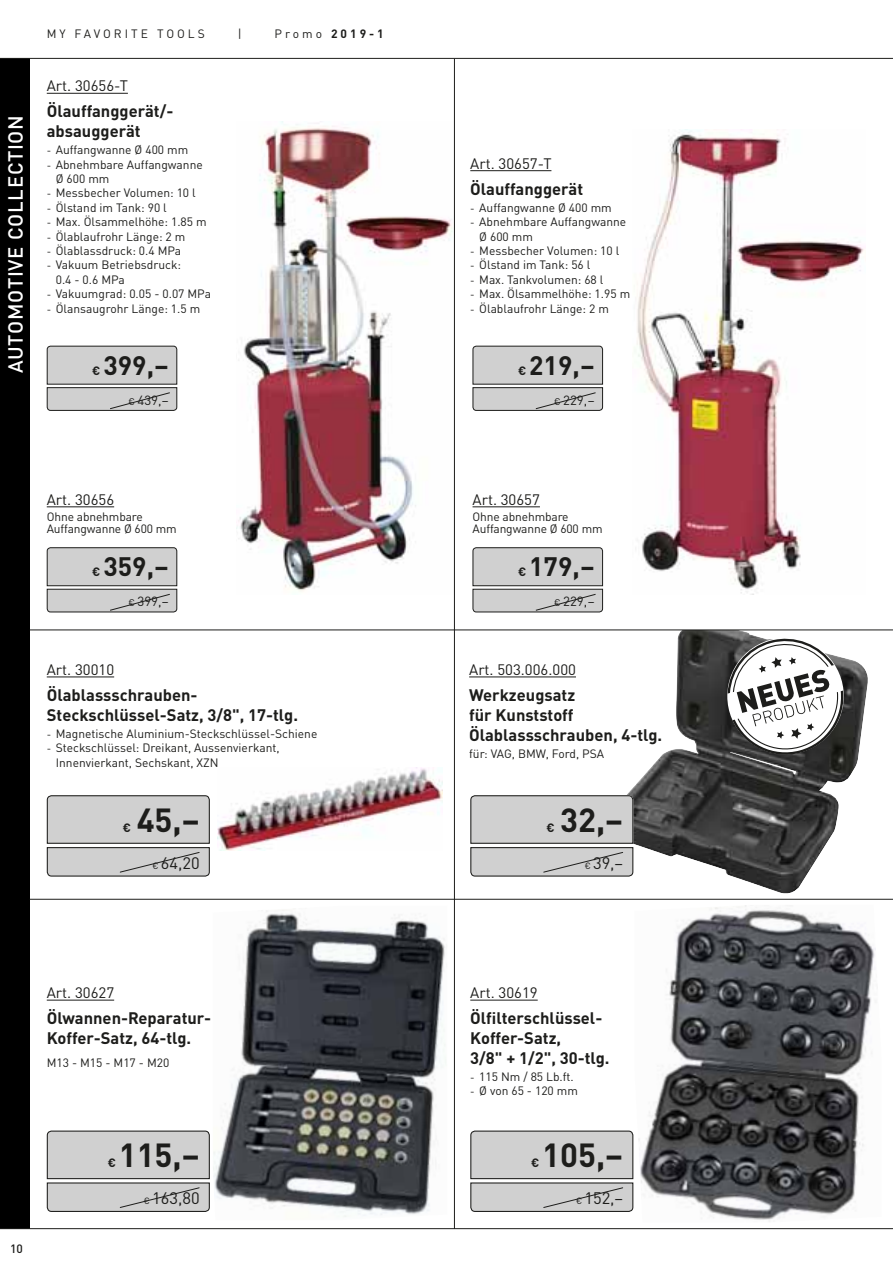
<style>
.page{position:relative;width:893px;height:1263px;background:#fff}
.page>*{position:absolute;margin:0;border:0;box-sizing:border-box;transform-origin:0 0}
.t1{font:700 33px "DIN Pro";color:#1d1d1b}
.t2{font:700 26.4px "DIN Pro";letter-spacing:.005em;color:#1d1d1b}
.t3{font:500 20.25px "DIN Pro";letter-spacing:.035em;color:#fff}
.t4{font:700 16.5px/19.8px "DIN Pro";color:#1d1d1b}
.t5{font:16.5px "DIN Pro";color:#1d1d1b}
.t6{font:15px "DIN Pro";color:#1d1d1b}
.t7{font:13.2px "DIN Pro";color:#1d1d1b}
.t8{font:12px/14.4px "DIN Pro";color:#1d1d1b}
.t9{font:12px "DIN Pro";letter-spacing:.25em;color:#1d1d1b}
.t10{font:700 12px "DIN Pro";color:#1d1d1b}
.t11{font:500 12px "DIN Pro";color:#1d1d1b}
.s1{font-weight:400}
.s2{font-size:10.5px}
.s3{font-size:12px}
.s4{font-size:9.6px}
.s5{font-size:9px}
</style>
<div class="page">
<div style="left:0;top:58px;width:30px;height:1171px;background:#000"></div>
<hr style="left:0;top:1228px;width:893px;height:1px;background:#1d1d1b">
<hr style="left:0;top:58px;width:893px;height:1px;background:#1d1d1b">
<img style="left:627px;top:631px;width:241px;height:262px">
<img style="left:236px;top:121px;width:217px;height:470px">
<img style="left:218px;top:767px;width:224px;height:84px">
<img style="left:213px;top:910px;width:233px;height:307px">
<img style="left:638px;top:905px;width:238px;height:317px">
<img style="left:637px;top:129px;width:227px;height:465px">
<hr style="left:30px;top:630px;width:863px;height:1px;background:#1d1d1b">
<hr style="left:30px;top:899px;width:863px;height:1px;background:#1d1d1b">
<hr style="left:454px;top:59px;width:1px;height:1170px;background:#1d1d1b">
<hr style="left:47px;top:93px;width:81px;height:1px;background:#1d1d1b">
<hr style="left:47px;top:676px;width:67px;height:1px;background:#1d1d1b">
<hr style="left:47px;top:1000px;width:67px;height:1px;background:#1d1d1b">
<hr style="left:469px;top:676px;width:107px;height:1px;background:#1d1d1b">
<hr style="left:470px;top:1000px;width:68px;height:1px;background:#1d1d1b">
<hr style="left:47px;top:506px;width:67px;height:1px;background:#1d1d1b">
<hr style="left:472px;top:506px;width:68px;height:1px;background:#1d1d1b">
<hr style="left:470px;top:170px;width:81px;height:1px;background:#1d1d1b">
<svg style="left:470px;top:795px;width:164px;height:82px;background:#c5c5c5"></svg>
<svg style="left:470px;top:1130px;width:164px;height:82px;background:#c6c6c5"></svg>
<svg style="left:46px;top:795px;width:164px;height:82px;background:#c6c6c5"></svg>
<svg style="left:46px;top:1130px;width:164px;height:82px;background:#c6c6c5"></svg>
<svg style="left:46px;top:345px;width:132px;height:66px;background:#c4c4c4"></svg>
<svg style="left:472px;top:345px;width:131px;height:66px;background:#c3c3c3"></svg>
<svg style="left:472px;top:547px;width:131px;height:66px;background:#c4c4c3"></svg>
<svg style="left:46px;top:547px;width:132px;height:66px;background:#c4c4c4"></svg>
<svg style="left:727px;top:639px;width:116px;height:116px"></svg>
<h3 class="t3" style="left:4px;top:373px;width:260px;rotate:-90deg">AUTOMOTIVE COLLECTION</h3>
<p class="t9" style="left:47px;top:30px;width:160px">MY FAVORITE TOOLS</p>
<p class="t8" style="left:238px;top:28px;width:5px">|</p>
<p class="t10" style="left:275px;top:30px;width:111px"><span class="s1">Promo</span> 2019-1</p>
<p class="t6" style="left:47px;top:81px;width:83px">Art. 30656-T</p>
<h3 class="t4" style="left:47px;top:104px;width:128px">Ölauffanggerät/- absauggerät</h3>
<p class="t8" style="left:47px;top:144px;width:143px"><span class="s2">-</span> Auffangwanne Ø 400 mm</p>
<p class="t8" style="left:56px;top:159px;width:148px;text-indent:-9px"><span class="s2">-</span> Abnehmbare Auffangwanne<br>Ø 600 mm</p>
<p class="t8" style="left:47px;top:187px;width:151px"><span class="s2">-</span> Messbecher Volumen: 10 l</p>
<p class="t8" style="left:47px;top:202px;width:122px"><span class="s2">-</span> Ölstand im Tank: 90 l</p>
<p class="t8" style="left:47px;top:216px;width:161px"><span class="s2">-</span> Max. Ölsammelhöhe: 1.85 m</p>
<p class="t8" style="left:47px;top:231px;width:140px"><span class="s2">-</span> Ölablaufrohr Länge: 2 m</p>
<p class="t8" style="left:47px;top:245px;width:136px"><span class="s2">-</span> Ölablassdruck: 0.4 MPa</p>
<p class="t8" style="left:56px;top:259px;width:127px;text-indent:-9px"><span class="s2">-</span> Vakuum Betriebsdruck:<br>0.4 - 0.6 MPa</p>
<p class="t8" style="left:47px;top:288px;width:166px"><span class="s2">-</span> Vakuumgrad: 0.05 - 0.07 MPa</p>
<p class="t8" style="left:47px;top:303px;width:155px"><span class="s2">-</span> Ölansaugrohr Länge: 1.5 m</p>
<h2 class="t2" style="left:92px;top:356px;width:78px"><span class="s3">€</span> 399,–</h2>
<p class="t7" style="left:129px;top:395px;width:42px"><span class="s4">€</span> 439,–</p>
<p class="t6" style="left:47px;top:494px;width:69px">Art. 30656</p>
<p class="t8" style="left:47px;top:512px;width:132px;line-height:11.9px">Ohne abnehmbare<br>Auffangwanne Ø 600 mm</p>
<h2 class="t2" style="left:92px;top:558px;width:78px"><span class="s3">€</span> 359,–</h2>
<p class="t7" style="left:129px;top:597px;width:42px"><span class="s4">€</span> 399,–</p>
<p class="t6" style="left:47px;top:664px;width:69px">Art. 30010</p>
<h3 class="t4" style="left:47px;top:687px;width:253px">Ölablassschrauben-<br>Steckschlüssel-Satz, 3/8", 17-tlg.</h3>
<p class="t8" style="left:47px;top:728px;width:272px"><span class="s2">-</span> Magnetische Aluminium-Steckschlüssel-Schiene</p>
<p class="t8" style="left:56px;top:742px;width:225px;text-indent:-9px"><span class="s2">-</span> Steckschlüssel: Dreikant, Aussenvierkant,<br>Innenvierkant, Sechskant, XZN</p>
<h1 class="t1" style="left:137px;top:808px;width:64px">45,−</h1>
<p class="t10" style="left:123px;top:823px;width:10px">€</p>
<h3 class="t5" style="left:153px;top:857px;width:49px"><span class="s5">€</span> 64,20</h3>
<p class="t6" style="left:47px;top:987px;width:69px">Art. 30627</p>
<h3 class="t4" style="left:47px;top:1010px;width:166px">Ölwannen-Reparatur-<br>Koffer-Satz, 64-tlg.</h3>
<p class="t8" style="left:47px;top:1057px;width:124px">M13 - M15 - M17 - M20</p>
<p class="t11" style="left:10px;top:1241px;width:14px">10</p>
<h1 class="t1" style="left:119px;top:1143px;width:82px">115,−</h1>
<p class="t10" style="left:108px;top:1158px;width:10px">€</p>
<h3 class="t5" style="left:144px;top:1192px;width:57px"><span class="s5">€</span> 163,80</h3>
<p class="t6" style="left:470px;top:158px;width:83px">Art. 30657-T</p>
<h3 class="t4" style="left:470px;top:181px;width:114px">Ölauffanggerät</h3>
<p class="t8" style="left:470px;top:202px;width:143px"><span class="s2">-</span> Auffangwanne Ø 400 mm</p>
<p class="t8" style="left:479px;top:216px;width:148px;text-indent:-9px"><span class="s2">-</span> Abnehmbare Auffangwanne<br>Ø 600 mm</p>
<p class="t8" style="left:470px;top:245px;width:151px"><span class="s2">-</span> Messbecher Volumen: 10 l</p>
<p class="t8" style="left:470px;top:259px;width:122px"><span class="s2">-</span> Ölstand im Tank: 56 l</p>
<p class="t8" style="left:470px;top:274px;width:135px"><span class="s2">-</span> Max. Tankvolumen: 68 l</p>
<p class="t8" style="left:470px;top:288px;width:161px"><span class="s2">-</span> Max. Ölsammelhöhe: 1.95 m</p>
<p class="t8" style="left:470px;top:303px;width:140px"><span class="s2">-</span> Ölablaufrohr Länge: 2 m</p>
<h2 class="t2" style="left:518px;top:356px;width:78px"><span class="s3">€</span> 219,–</h2>
<p class="t7" style="left:554px;top:395px;width:42px"><span class="s4">€</span> 229,–</p>
<p class="t6" style="left:472px;top:494px;width:69px">Art. 30657</p>
<p class="t8" style="left:472px;top:512px;width:132px;line-height:11.9px">Ohne abnehmbare<br>Auffangwanne Ø 600 mm</p>
<h2 class="t2" style="left:518px;top:558px;width:78px"><span class="s3">€</span> 179,–</h2>
<p class="t7" style="left:554px;top:597px;width:42px"><span class="s4">€</span> 229,–</p>
<p class="t6" style="left:469px;top:664px;width:108px">Art. 503.006.000</p>
<h3 class="t4" style="left:469px;top:687px;width:195px">Werkzeugsatz<br>für Kunststoff<br>Ölablassschrauben, 4-tlg.</h3>
<p class="t8" style="left:469px;top:748px;width:137px">für: VAG, BMW, Ford, PSA</p>
<h1 class="t1" style="left:560px;top:808px;width:64px">32,−</h1>
<p class="t10" style="left:546px;top:823px;width:10px">€</p>
<h3 class="t5" style="left:585px;top:857px;width:40px"><span class="s5">€</span> 39,−</h3>
<p class="t6" style="left:470px;top:987px;width:69px">Art. 30619</p>
<h3 class="t4" style="left:470px;top:1010px;width:141px">Ölfilterschlüssel-<br>Koffer-Satz,<br>3/8" + 1/2", 30-tlg.</h3>
<p class="t8" style="left:470px;top:1071px;width:105px"><span class="s2">-</span> 115 Nm / 85 Lb.ft.</p>
<p class="t8" style="left:470px;top:1085px;width:109px"><span class="s2">-</span> Ø von 65 - 120 mm</p>
<h1 class="t1" style="left:542px;top:1143px;width:82px">105,−</h1>
<p class="t10" style="left:531px;top:1158px;width:10px">€</p>
<h3 class="t5" style="left:576px;top:1192px;width:49px"><span class="s5">€</span> 152,−</h3>
</div>
